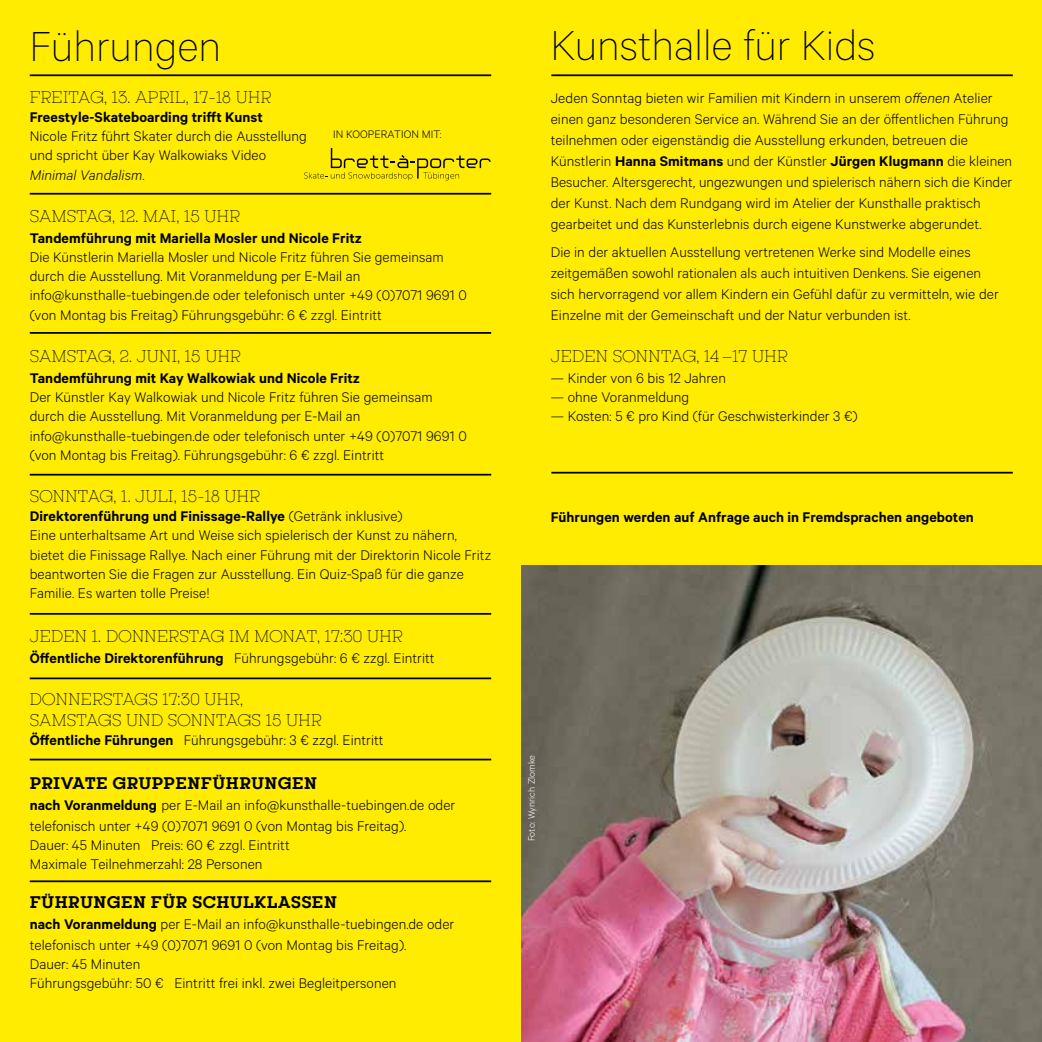
<style>
.page{position:relative;width:1042px;height:1042px;background:#ffec00}
.page>*{position:absolute;margin:0;border:0;box-sizing:border-box;transform-origin:0 0}
.t1{font:100 47.25px "Calibre";color:#000}
.t2{font:300 15.75px/19.2px "Calibre";letter-spacing:.005em;color:#000}
.t3{font:300 15.75px/21px "Kettering 105";letter-spacing:.015em;color:#000}
.t4{font:600 15.75px "Calibre";letter-spacing:.005em;color:#000}
.t5{font:700 15.75px "Kettering 105";letter-spacing:.015em;color:#000}
.t6{font:300 12.25px "Calibre";letter-spacing:.005em;color:#000}
.t7{font:300 10.5px "Calibre";letter-spacing:.005em;color:#fff}
.s1{font-style:italic}
.s2{font-weight:600}
</style>
<div class="page">
<img style="left:521px;top:565px;width:521px;height:477px">
<hr style="left:30px;top:74px;width:461px;height:2px;background:#000">
<hr style="left:30px;top:193px;width:461px;height:2px;background:#000">
<hr style="left:30px;top:332px;width:461px;height:2px;background:#000">
<hr style="left:30px;top:474px;width:461px;height:1px;background:#000">
<hr style="left:30px;top:613px;width:461px;height:2px;background:#000">
<hr style="left:30px;top:677px;width:461px;height:2px;background:#000">
<hr style="left:30px;top:758px;width:461px;height:2px;background:#000">
<hr style="left:30px;top:880px;width:461px;height:2px;background:#000">
<hr style="left:551px;top:74px;width:462px;height:2px;background:#000">
<hr style="left:551px;top:472px;width:462px;height:1px;background:#000">
<svg style="left:304px;top:148px;width:187px;height:32px"></svg>
<h1 class="t1" style="left:29px;top:18px;width:193px">Führungen</h1>
<p class="t3" style="left:30px;top:86px;width:243px">FREITAG, 13. APRIL, 17-18 UHR</p>
<p class="t4" style="left:30px;top:108px;width:234px">Freestyle-Skateboarding trifft Kunst</p>
<p class="t2" style="left:30px;top:126px;width:279px">Nicole Fritz führt Skater durch die Ausstellung und spricht über Kay Walkowiaks Video<br><span class="s1">Minimal Vandalism</span>.</p>
<p class="t3" style="left:30px;top:205px;width:212px">SAMSTAG, 12. MAI, 15 UHR</p>
<p class="t4" style="left:30px;top:228px;width:334px">Tandemführung mit Mariella Mosler und Nicole Fritz</p>
<p class="t2" style="left:30px;top:247px;width:438px">Die Künstlerin Mariella Mosler und Nicole Fritz führen Sie gemeinsam durch die Ausstellung. Mit Voranmeldung per E-Mail an info@kunsthalle-tuebingen.de oder telefonisch unter +49 (0)7071 9691 0 (von Montag bis Freitag) Führungsgebühr: 6 € zzgl. Eintritt</p>
<p class="t3" style="left:30px;top:345px;width:213px">SAMSTAG, 2. JUNI, 15 UHR</p>
<p class="t4" style="left:30px;top:368px;width:332px">Tandemführung mit Kay Walkowiak und Nicole Fritz</p>
<p class="t2" style="left:30px;top:387px;width:438px">Der Künstler Kay Walkowiak und Nicole Fritz führen Sie gemeinsam durch die Ausstellung. Mit Voranmeldung per E-Mail an info@kunsthalle-tuebingen.de oder telefonisch unter +49 (0)7071 9691 0 (von Montag bis Freitag). Führungsgebühr: 6 € zzgl. Eintritt</p>
<p class="t3" style="left:30px;top:485px;width:232px">SONNTAG, 1. JULI, 15-18 UHR</p>
<p class="t2" style="left:30px;top:506px;width:463px"><span class="s2">Direktorenführung und Finissage-Rallye</span> (Getränk inklusive)<br>Eine unterhaltsame Art und Weise sich spielerisch der Kunst zu nähern, bietet die Finissage Rallye. Nach einer Führung mit der Direktorin Nicole Fritz beantworten Sie die Fragen zur Ausstellung. Ein Quiz-Spaß für die ganze Familie. Es warten tolle Preise!</p>
<p class="t3" style="left:30px;top:625px;width:374px">JEDEN 1. DONNERSTAG IM MONAT, 17:30 UHR</p>
<p class="t2" style="left:30px;top:647px;width:406px"><span class="s2">Öffentliche Direktorenführung</span> Führungsgebühr: 6 € zzgl. Eintritt</p>
<p class="t3" style="left:30px;top:688px;width:293px">DONNERSTAGS 17:30 UHR,<br>SAMSTAGS UND SONNTAGS 15 UHR</p>
<p class="t2" style="left:30px;top:730px;width:355px"><span class="s2">Öffentliche Führungen</span> Führungsgebühr: 3 € zzgl. Eintritt</p>
<p class="t5" style="left:30px;top:773px;width:289px">PRIVATE GRUPPENFÜHRUNGEN</p>
<p class="t2" style="left:30px;top:794px;width:427px;line-height:21px"><span class="s2">nach Voranmeldung</span> per E-Mail an info@kunsthalle-tuebingen.de oder telefonisch unter +49 (0)7071 9691 0 (von Montag bis Freitag).</p>
<p class="t2" style="left:30px;top:835px;width:261px">Dauer: 45 Minuten Preis: 60 € zzgl. Eintritt<br>Maximale Teilnehmerzahl: 28 Personen</p>
<p class="t5" style="left:30px;top:892px;width:309px">FÜHRUNGEN FÜR SCHULKLASSEN</p>
<p class="t2" style="left:30px;top:913px;width:426px;line-height:21px"><span class="s2">nach Voranmeldung</span> per E-Mail an info@kunsthalle-tuebingen.de oder telefonisch unter +49 (0)7071 9691 0 (von Montag bis Freitag).</p>
<p class="t2" style="left:30px;top:954px;width:368px">Dauer: 45 Minuten<br>Führungsgebühr: 50 € Eintritt frei inkl. zwei Begleitpersonen</p>
<p class="t6" style="left:333px;top:127px;width:110px">IN KOOPERATION MIT:</p>
<h1 class="t1" style="left:550px;top:18px;width:327px">Kunsthalle für Kids</h1>
<p class="t2" style="left:551px;top:87px;width:463px;line-height:21px">Jeden Sonntag bieten wir Familien mit Kindern in unserem <span class="s1">offenen</span> Atelier einen ganz besonderen Service an. Während Sie an der öffentlichen Führung teilnehmen oder eigenständig die Ausstellung erkunden, betreuen die Künstlerin <span class="s2">Hanna Smitmans</span> und der Künstler <span class="s2">Jürgen Klugmann</span> die kleinen Besucher. Altersgerecht, ungezwungen und spielerisch nähern sich die Kinder der Kunst. Nach dem Rundgang wird im Atelier der Kunsthalle praktisch gearbeitet und das Kunsterlebnis durch eigene Kunstwerke abgerundet.</p>
<p class="t2" style="left:551px;top:241px;width:449px;line-height:21px">Die in der aktuellen Ausstellung vertretenen Werke sind Modelle eines zeitgemäßen sowohl rationalen als auch intuitiven Denkens. Sie eigenen sich hervorragend vor allem Kindern ein Gefühl dafür zu vermitteln, wie der Einzelne mit der Gemeinschaft und der Natur verbunden ist.</p>
<p class="t3" style="left:551px;top:345px;width:238px">JEDEN SONNTAG, 14–17 UHR</p>
<p class="t2" style="left:551px;top:367px;width:177px">— Kinder von 6 bis 12 Jahren</p>
<p class="t2" style="left:551px;top:387px;width:140px">— ohne Voranmeldung</p>
<p class="t2" style="left:551px;top:406px;width:308px">— Kosten: 5 € pro Kind (für Geschwisterkinder 3 €)</p>
<p class="t4" style="left:551px;top:508px;width:424px">Führungen werden auf Anfrage auch in Fremdsprachen angeboten</p>
<p class="t7" style="left:525px;top:841px;width:88px;rotate:-90deg">Foto: Wynrich Zlomke</p>
</div>
